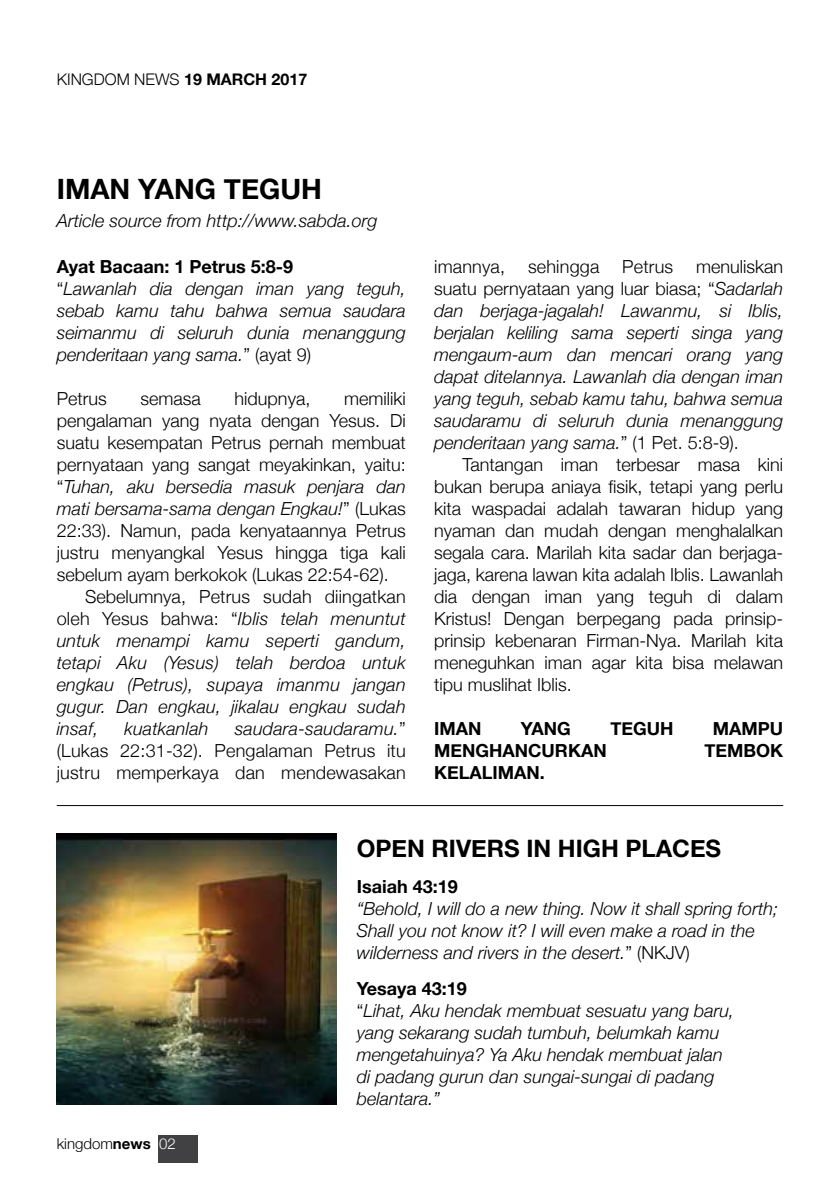
<style>
.page{position:relative;width:840px;height:1191px;background:#fff}
.page>*{position:absolute;margin:0;border:0;box-sizing:border-box;transform-origin:0 0}
.t1{font:700 28px "Helvetica Neue";color:#000}
.t2{font:700 24px "Helvetica Neue";color:#000}
.t3{font:italic 300 18px/22px "Helvetica Neue";color:#000}
.t4{font:300 18px/22px "Helvetica Neue";color:#000;text-align:justify}
.t5{font:700 18px "Helvetica Neue";color:#000}
.t6{font:300 16px "Helvetica Neue";color:#000}
.t7{font:300 15px "Helvetica Neue";color:#000}
.s1{font-weight:700}
.s2{font-weight:700;font-style:normal}
.s3{font-style:normal}
.s4{font-style:italic}
.s5{color:#fff}
</style>
<div class="page">
<div style="left:158px;top:1135px;width:39px;height:27px;background:#414042"></div>
<img style="left:57px;top:833px;width:279px;height:271px">
<hr style="left:57px;top:805px;width:725px;height:1px;background:#000">
<p class="t6" style="left:57px;top:66px;width:252px">Kingdom News <span class="s1">19 MARCH 2017</span></p>
<h1 class="t1" style="left:57px;top:167px;width:266px">IMAN YANG TEGUH</h1>
<p class="t3" style="left:57px;top:208px;width:322px">Article source from http://www.sabda.org</p>
<p class="t3" style="left:57px;top:254px;width:350px"><span class="s2">AYAT BACAAN: 1 PETRUS 5:8-9<br></span><span class="s3">“</span>Lawanlah dia dengan iman yang teguh, sebab kamu tahu bahwa semua saudara seimanmu di seluruh dunia menanggung penderitaan yang sama.<span class="s3">” (ayat 9)</span></p>
<p class="t4" style="left:57px;top:386px;width:52px">Petrus</p>
<p class="t4" style="left:140px;top:386px;width:62px">semasa</p>
<p class="t4" style="left:234px;top:386px;width:77px">hidupnya,</p>
<p class="t4" style="left:344px;top:386px;width:63px">memiliki</p>
<p class="t4" style="left:57px;top:408px;width:350px">pengalaman yang nyata dengan Yesus. Di</p>
<p class="t4" style="left:57px;top:430px;width:350px">suatu kesempatan Petrus pernah membuat</p>
<p class="t4" style="left:57px;top:452px;width:350px">pernyataan yang sangat meyakinkan, yaitu:</p>
<p class="t3" style="left:57px;top:474px;width:350px"><span class="s3">“</span>Tuhan, aku bersedia masuk penjara dan</p>
<p class="t3" style="left:57px;top:496px;width:350px">mati bersama-sama dengan Engkau!<span class="s3">” (Lukas</span></p>
<p class="t4" style="left:57px;top:518px;width:350px">22:33). Namun, pada kenyataannya Petrus</p>
<p class="t4" style="left:57px;top:540px;width:350px">justru menyangkal Yesus hingga tiga kali</p>
<p class="t4" style="left:57px;top:562px;width:333px">sebelum ayam berkokok (Lukas 22:54-62).</p>
<p class="t4" style="left:85px;top:584px;width:322px">Sebelumnya, Petrus sudah diingatkan</p>
<p class="t3" style="left:57px;top:606px;width:350px"><span class="s3">oleh Yesus bahwa: “</span>Iblis telah menuntut</p>
<p class="t3" style="left:57px;top:628px;width:350px">untuk menampi kamu seperti gandum,</p>
<p class="t3" style="left:57px;top:650px;width:350px">tetapi Aku (Yesus) telah berdoa untuk</p>
<p class="t3" style="left:57px;top:672px;width:350px">engkau (Petrus), supaya imanmu jangan</p>
<p class="t3" style="left:57px;top:694px;width:350px">gugur. Dan engkau, jikalau engkau sudah</p>
<p class="t3" style="left:57px;top:716px;width:43px">insaf,</p>
<p class="t3" style="left:124px;top:716px;width:85px">kuatkanlah</p>
<p class="t4" style="left:57px;top:716px;width:350px;text-indent:178px"><span class="s4">saudara-saudaramu.</span>” (Lukas 22:31-32). Pengalaman Petrus itu justru memperkaya dan mendewasakan</p>
<p class="t3" style="left:434px;top:254px;width:350px;text-align:justify;text-indent:262px"><span class="s3">menuliskan suatu pernyataan yang luar biasa; “</span>Sadarlah dan berjaga-jagalah! Lawanmu, si Iblis, berjalan keliling sama seperti singa yang mengaum-aum dan mencari orang yang dapat ditelannya. Lawanlah dia dengan iman yang teguh, sebab kamu tahu, bahwa semua saudaramu di seluruh dunia menanggung penderitaan yang sama.<span class="s3">” (1 Pet. 5:8-9).</span></p>
<p class="t4" style="left:434px;top:452px;width:350px;text-indent:28px">Tantangan iman terbesar masa kini bukan berupa aniaya fisik, tetapi yang perlu kita waspadai adalah tawaran hidup yang nyaman dan mudah dengan menghalalkan segala cara. Marilah kita sadar dan berjaga&shy;jaga, karena lawan kita adalah Iblis. Lawanlah dia dengan iman yang teguh di dalam Kristus! Dengan berpegang pada prinsip&shy;prinsip kebenaran Firman-Nya. Marilah kita meneguhkan iman agar kita bisa melawan tipu muslihat Iblis.</p>
<p class="t5" style="left:434px;top:714px;width:35px">IMAN</p>
<p class="t5" style="left:520px;top:714px;width:14px">YANG</p>
<p class="t5" style="left:610px;top:714px;width:25px">TEGUH</p>
<p class="t5" style="left:712px;top:714px;width:69px">MAMPU</p>
<p class="t5" style="left:434px;top:736px;width:31px">MENGHANCUR</p>
<p class="t5" style="left:567px;top:736px;width:27px">KAN</p>
<p class="t5" style="left:704px;top:736px;width:80px">TEMBOK</p>
<p class="t5" style="left:434px;top:758px;width:112px">KELALIMAN .</p>
<p class="t4" style="left:434px;top:254px;width:72px">imannya,</p>
<p class="t4" style="left:527px;top:254px;width:73px">sehingga</p>
<p class="t4" style="left:622px;top:254px;width:52px">Petrus</p>
<p class="t7" style="left:57px;top:1131px;width:120px">kingdom<span class="s1">NEWS</span> <span class="s5">02</span></p>
<h2 class="t2" style="left:356px;top:829px;width:366px">OPEN RIVERS IN HIGH PLACES</h2>
<p class="t5" style="left:356px;top:872px;width:102px">ISAIAH 43:19</p>
<p class="t3" style="left:356px;top:896px;width:422px">“Behold, I will do a new thing. Now it shall spring forth;<br>Shall you not know it? I will even make a road in the wilderness and rivers in the desert.<span class="s3">” (NKJV)</span></p>
<p class="t3" style="left:356px;top:976px;width:379px"><span class="s2">YESAYA 43:19<br></span><span class="s3">“</span>Lihat, Aku hendak membuat sesuatu yang baru, yang sekarang sudah tumbuh, belumkah kamu mengetahuinya? Ya Aku hendak membuat jalan di padang gurun dan sungai-sungai di padang belantara.”</p>
</div>
